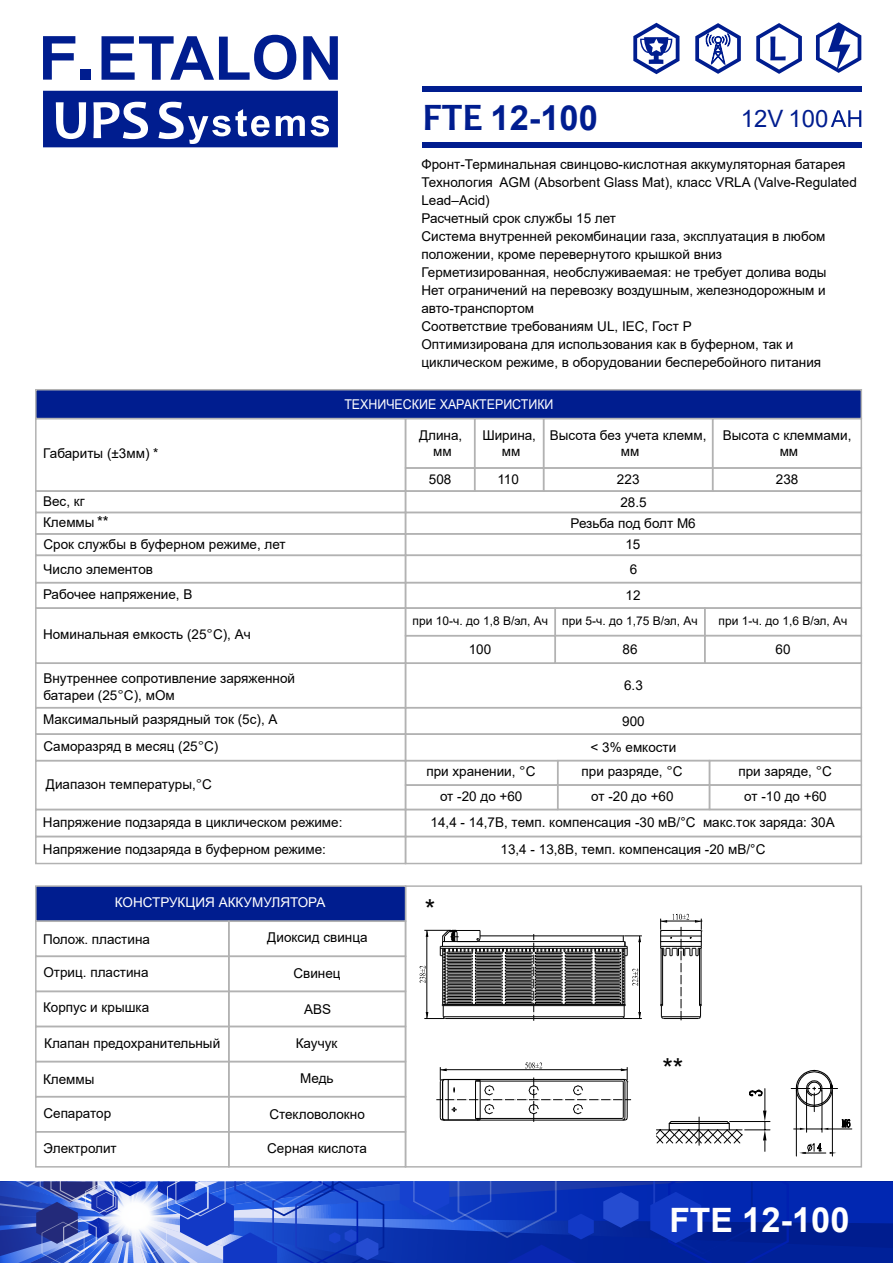
<style>
.page{position:relative;width:893px;height:1263px;background:#fff}
.page>*{position:absolute;margin:0;border:0;box-sizing:border-box;transform-origin:0 0}
.t1{font:700 34.5px "Arial";color:#fff}
.t2{font:700 34.5px "Arial";color:#001d8f}
.t3{font:27px "Arial";color:#000}
.t4{font:24px "Arial";color:#001d8f}
.t5{font:13.5px/18px "Arial";color:#000}
.t6{font:13.5px "Arial";color:#fff;scale:.92 1}
.t7{font:13.5px "Arial";color:#fff}
.t8{font:12px "Arial";color:#000}
.s1{font-family:"Candara";font-size:39.15px}
.s2{font-size:15px}
.s3{color:#1d1d1b}
.s4{font-size:33.6px}
</style>
<div class="page">
<div style="left:405px;top:885px;width:457px;height:282px;border:2px solid #b2b2b2"></div>
<svg style="left:0;top:1181px;width:893px;height:82px;background:#2548bb"></svg>
<div style="left:35px;top:490px;width:371px;height:23px;border:2px solid #b2b2b2"></div>
<div style="left:35px;top:582px;width:371px;height:27px;border:2px solid #b2b2b2"></div>
<div style="left:405px;top:490px;width:457px;height:23px;border:2px solid #b2b2b2"></div>
<div style="left:405px;top:555px;width:457px;height:28px;border:2px solid #b2b2b2"></div>
<div style="left:405px;top:582px;width:457px;height:27px;border:2px solid #b2b2b2"></div>
<div style="left:405px;top:607px;width:151px;height:29px;border:2px solid #b2b2b2"></div>
<div style="left:35px;top:607px;width:371px;height:57px;border:2px solid #b2b2b2"></div>
<div style="left:35px;top:662px;width:371px;height:46px;border:2px solid #b2b2b2"></div>
<div style="left:35px;top:707px;width:371px;height:28px;border:2px solid #b2b2b2"></div>
<div style="left:35px;top:733px;width:371px;height:28px;border:2px solid #b2b2b2"></div>
<svg style="left:35px;top:759px;width:828px;height:106px"></svg>
<div style="left:405px;top:733px;width:457px;height:28px;border:2px solid #b2b2b2"></div>
<div style="left:405px;top:707px;width:457px;height:28px;border:2px solid #b2b2b2"></div>
<div style="left:405px;top:662px;width:457px;height:46px;border:2px solid #b2b2b2"></div>
<div style="left:405px;top:635px;width:151px;height:29px;border:2px solid #b2b2b2"></div>
<div style="left:554px;top:635px;width:152px;height:29px;border:2px solid #b2b2b2"></div>
<div style="left:704px;top:635px;width:158px;height:29px;border:2px solid #b2b2b2"></div>
<div style="left:554px;top:607px;width:152px;height:29px;border:2px solid #b2b2b2"></div>
<div style="left:704px;top:607px;width:158px;height:29px;border:2px solid #b2b2b2"></div>
<div style="left:35px;top:512px;width:371px;height:23px;border:2px solid #b2b2b2"></div>
<div style="left:405px;top:512px;width:457px;height:23px;border:2px solid #b2b2b2"></div>
<div style="left:35px;top:533px;width:371px;height:23px;border:2px solid #b2b2b2"></div>
<div style="left:405px;top:533px;width:457px;height:23px;border:2px solid #b2b2b2"></div>
<div style="left:405px;top:418px;width:70px;height:51px;border:2px solid #b2b2b2"></div>
<div style="left:35px;top:418px;width:371px;height:74px;border:2px solid #b2b2b2"></div>
<div style="left:405px;top:467px;width:70px;height:25px;border:2px solid #b2b2b2"></div>
<div style="left:474px;top:418px;width:70px;height:51px;border:2px solid #b2b2b2"></div>
<div style="left:543px;top:418px;width:170px;height:51px;border:2px solid #b2b2b2"></div>
<div style="left:712px;top:418px;width:150px;height:51px;border:2px solid #b2b2b2"></div>
<div style="left:712px;top:467px;width:150px;height:25px;border:2px solid #b2b2b2"></div>
<div style="left:543px;top:467px;width:170px;height:25px;border:2px solid #b2b2b2"></div>
<div style="left:474px;top:467px;width:70px;height:25px;border:2px solid #b2b2b2"></div>
<div style="left:405px;top:760px;width:153px;height:26px;border:2px solid #b2b2b2"></div>
<div style="left:405px;top:784px;width:153px;height:26px;border:2px solid #b2b2b2"></div>
<div style="left:557px;top:760px;width:153px;height:26px;border:2px solid #b2b2b2"></div>
<div style="left:557px;top:784px;width:153px;height:26px;border:2px solid #b2b2b2"></div>
<div style="left:709px;top:760px;width:153px;height:26px;border:2px solid #b2b2b2"></div>
<div style="left:709px;top:784px;width:153px;height:26px;border:2px solid #b2b2b2"></div>
<div style="left:35px;top:885px;width:371px;height:37px;background:#001d8f;border:2px solid #b2b2b2"></div>
<div style="left:35px;top:389px;width:827px;height:30px;background:#001d8f;border:2px solid #b2b2b2"></div>
<svg style="left:35px;top:920px;width:372px;height:248px"></svg>
<svg style="left:831px;top:110px;width:30px;height:17px"></svg>
<div style="left:422px;top:142px;width:439px;height:5px;background:#001d8f"></div>
<div style="left:422px;top:86px;width:439px;height:5px;background:#001d8f"></div>
<svg style="left:43px;top:36px;width:32px;height:44px"></svg>
<div style="left:80px;top:69px;width:10px;height:11px;background:#001d8f"></div>
<svg style="left:102px;top:35px;width:194px;height:45px"></svg>
<svg style="left:303px;top:36px;width:35px;height:44px"></svg>
<svg style="left:43px;top:91px;width:295px;height:56px"></svg>
<svg style="left:816px;top:22px;width:45px;height:51px"></svg>
<svg style="left:633px;top:23px;width:46px;height:51px"></svg>
<svg style="left:756px;top:23px;width:46px;height:51px"></svg>
<svg style="left:695px;top:23px;width:46px;height:51px"></svg>
<svg style="left:656px;top:1088px;width:114px;height:63px"></svg>
<hr style="left:796px;top:1090px;width:1px;height:66px;background:#000">
<hr style="left:832px;top:1090px;width:1px;height:66px;background:#000">
<svg style="left:799px;top:1143px;width:37px;height:11px"></svg>
<hr style="left:822px;top:1090px;width:1px;height:42px;background:#000">
<hr style="left:806px;top:1090px;width:1px;height:42px;background:#000">
<svg style="left:794px;top:1119px;width:58px;height:11px"></svg>
<svg style="left:791px;top:1069px;width:47px;height:42px"></svg>
<svg style="left:660px;top:914px;width:42px;height:106px"></svg>
<svg style="left:436px;top:1062px;width:195px;height:60px"></svg>
<svg style="left:420px;top:930px;width:222px;height:91px"></svg>
<h1 class="t2" style="left:423px;top:93px;width:177px"><span class="s1">FTE</span> 12-100</h1>
<h3 class="t4" style="left:741px;top:102px;width:89px">12V 100</h3>
<p class="t5" style="left:421px;top:155px;width:437px">Фронт-Терминальная свинцово-кислотная аккумуляторная батарея Технология AGM (Absorbent Glass Mat), класс VRLA (Valve-Regulated Lead–Acid)<br>Расчетный срок службы 15 лет<br>Система внутренней рекомбинации газа, эксплуатация в любом положении, кроме перевернутого крышкой вниз<br>Герметизированная, необслуживаемая: не требует долива воды<br>Нет ограничений на перевозку воздушным, железнодорожным и авто-транспортом<br>Соответствие требованиям UL, IEC, Гост Р<br>Оптимизирована для использования как в буферном, так и циклическом режиме, в оборудовании бесперебойного питания</p>
<p class="t5" style="left:43px;top:444px;width:117px">Габариты (±3мм) *</p>
<p class="t6" style="left:344px;top:395px;width:229px">ТЕХНИЧЕСКИЕ ХАРАКТЕРИСТИКИ</p>
<p class="t5" style="left:419px;top:427px;width:45px;line-height:16.5px;text-align:center">Длина, мм</p>
<p class="t5" style="left:482px;top:427px;width:55px;line-height:16.5px;text-align:center">Ширина, мм</p>
<p class="t5" style="left:550px;top:427px;width:158px;line-height:16.5px;text-align:center">Высота без учета клемм, мм</p>
<p class="t5" style="left:723px;top:427px;width:130px;line-height:16.5px;text-align:center">Высота с клеммами, мм</p>
<p class="t5" style="left:429px;top:470px;width:24px">508</p>
<p class="t5" style="left:497px;top:470px;width:23px">110</p>
<p class="t5" style="left:617px;top:470px;width:24px">223</p>
<p class="t5" style="left:776px;top:470px;width:24px">238</p>
<p class="t5" style="left:43px;top:492px;width:43px">Вес, кг</p>
<p class="t5" style="left:620px;top:493px;width:28px">28.5</p>
<p class="t5" style="left:43px;top:513px;width:67px">Клеммы <span class="s2">**</span></p>
<p class="t5" style="left:571px;top:514px;width:127px">Резьба под болт M6</p>
<p class="t5" style="left:44px;top:535px;width:244px">Срок службы в буферном режиме, лет</p>
<p class="t5" style="left:625px;top:536px;width:17px">15</p>
<p class="t5" style="left:44px;top:560px;width:111px">Число элементов</p>
<p class="t5" style="left:630px;top:560px;width:9px">6</p>
<p class="t5" style="left:43px;top:585px;width:151px">Рабочее напряжение, В</p>
<p class="t5" style="left:626px;top:586px;width:17px">12</p>
<p class="t5" style="left:43px;top:625px;width:209px">Номинальная емкость (25<span class="s3">°</span>C), Ач</p>
<p class="t8" style="left:413px;top:613px;width:287px">при 10-ч. до 1,8 В/эл, Ач при 5-ч. до 1,75 В/эл, Ач</p>
<p class="t8" style="left:719px;top:613px;width:130px">при 1-ч. до 1,6 В/эл, Ач</p>
<p class="t5" style="left:469px;top:640px;width:24px">100</p>
<p class="t5" style="left:623px;top:640px;width:17px">86</p>
<p class="t5" style="left:776px;top:640px;width:17px">60</p>
<p class="t5" style="left:43px;top:670px;width:253px;line-height:16.2px">Внутреннее сопротивление заряженной батареи (25<span class="s3">°</span>C), мОм</p>
<p class="t5" style="left:624px;top:676px;width:20px">6.3</p>
<p class="t5" style="left:43px;top:706px;width:236px;line-height:26.4px">Максимальный разрядный ток (5с), А<br>Саморазряд в месяц (25<span class="s3">°</span>С)</p>
<p class="t5" style="left:622px;top:712px;width:24px">900</p>
<p class="t5" style="left:591px;top:738px;width:87px">&lt; 3% емкости</p>
<p class="t5" style="left:46px;top:775px;width:168px">Диапазон температуры,<span class="s3">°</span>С</p>
<p class="t5" style="left:43px;top:808px;width:301px;line-height:27px">Напряжение подзаряда в циклическом режиме:<br>Напряжение подзаряда в буферном режиме:</p>
<p class="t7" style="left:115px;top:893px;width:212px">КОНСТРУКЦИЯ АККУМУЛЯТОРА</p>
<p class="t5" style="left:43px;top:930px;width:108px">Полож. пластина</p>
<p class="t5" style="left:43px;top:963px;width:107px">Отриц. пластина</p>
<p class="t5" style="left:43px;top:998px;width:108px">Корпус и крышка</p>
<p class="t5" style="left:44px;top:1034px;width:177px">Клапан предохранительный</p>
<p class="t5" style="left:43px;top:1070px;width:53px">Клеммы</p>
<p class="t5" style="left:43px;top:1104px;width:69px">Сепаратор</p>
<p class="t5" style="left:44px;top:1139px;width:75px">Электролит</p>
<p class="t5" style="left:267px;top:929px;width:102px">Диоксид свинца</p>
<p class="t5" style="left:293px;top:964px;width:49px">Свинец</p>
<p class="t5" style="left:304px;top:1000px;width:29px">ABS</p>
<p class="t5" style="left:296px;top:1034px;width:43px">Каучук</p>
<p class="t5" style="left:300px;top:1069px;width:35px">Медь</p>
<p class="t5" style="left:269px;top:1105px;width:97px">Стекловолокно</p>
<p class="t5" style="left:267px;top:1139px;width:101px">Серная кислота</p>
<p class="t5" style="left:426px;top:763px;width:111px">при хранении, <span class="s3">°</span>С</p>
<p class="t5" style="left:582px;top:762px;width:102px">при разряде, <span class="s3">°</span>С</p>
<p class="t5" style="left:738px;top:762px;width:95px">при заряде, <span class="s3">°</span>С</p>
<p class="t5" style="left:440px;top:787px;width:84px">от -20 до +60</p>
<p class="t5" style="left:591px;top:787px;width:84px">от -20 до +60</p>
<p class="t5" style="left:744px;top:787px;width:84px">от -10 до +60</p>
<p class="t5" style="left:431px;top:813px;width:406px">14,4 - 14,7В, темп. компенсация -30 мВ/°С макс.ток заряда: 30А</p>
<h2 class="t3" style="left:425px;top:891px;width:12px">*</h2>
<p class="t5" style="left:501px;top:840px;width:266px">13,4 - 13,8В, темп. компенсация -20 мВ/°С</p>
<h2 class="t3" style="left:662px;top:1050px;width:23px">**</h2>
<h1 class="t1" style="left:669px;top:1196px;width:182px"><span class="s4">FTE</span> 12-100</h1>
</div>
